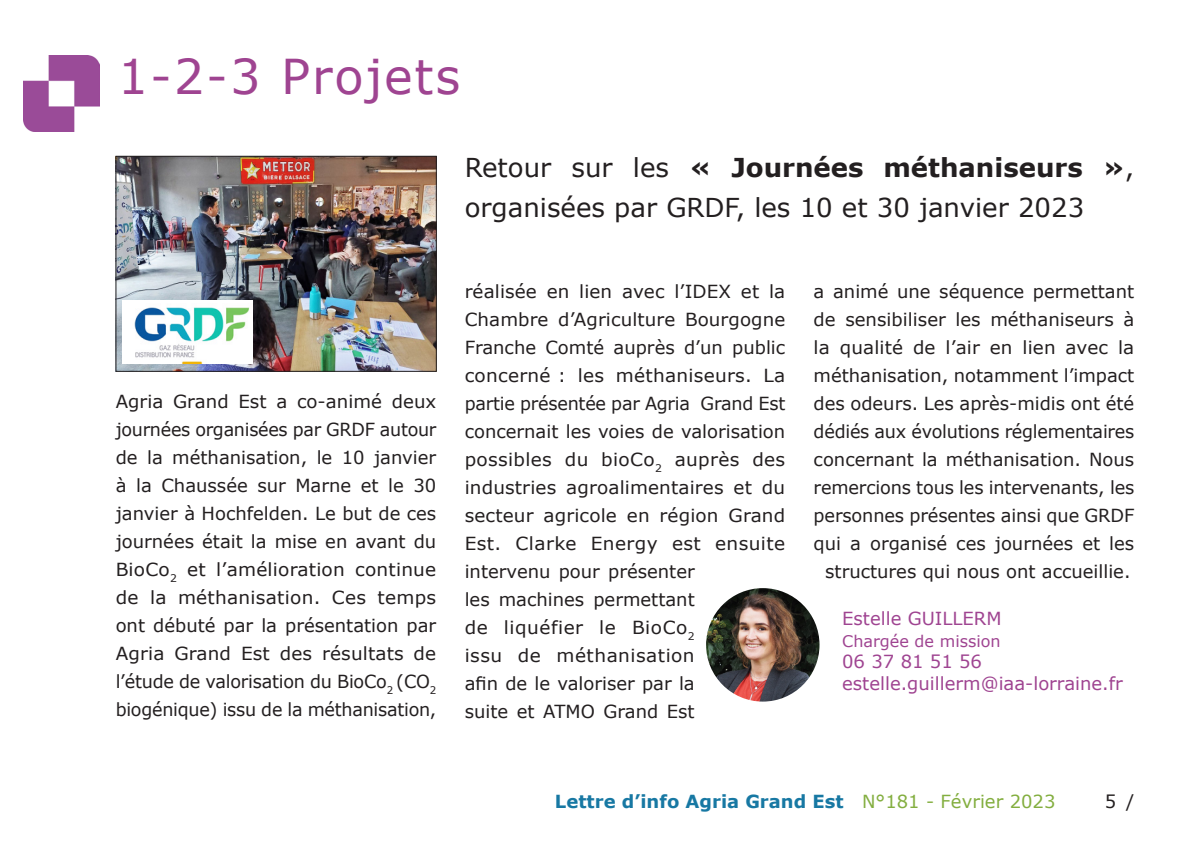
<style>
.page{position:relative;width:1191px;height:851px;background:#fff}
.page>*{position:absolute;margin:0;border:0;box-sizing:border-box;transform-origin:0 0}
.t1{font:48px "Verdana";letter-spacing:.04em;color:#9f4491}
.t2{font:26px/40px "Verdana";color:#231f20}
.Paragraphe_avec_moin{font:18px/28px "Verdana";color:#231f20;text-align:justify}
.t3{font:18px "Verdana";color:#9f4491}
.t4{font:700 18px "Verdana";color:#1778a3}
.t5{font:16px "Verdana";color:#9f4491}
.s1{font-weight:700}
.s2{font-weight:400;color:#83ae3f}
</style>
<div class="page">
<img style="left:23px;top:56px;width:76px;height:76px">
<img style="left:118px;top:158px;width:316px;height:211px">
<div style="left:116px;top:156px;width:320px;height:215px;border:1px solid #231f20"></div>
<img style="left:706px;top:588px;width:113px;height:113px;border-radius:57px">
<img style="left:123px;top:300px;width:129px;height:64px">
<p class="t1" style="left:118px;top:44px;width:344px">1-2-3 Projets</p>
<p class="Paragraphe_avec_moin" style="left:116px;top:387px;width:322px">Agria Grand Est a co-animé deux journées organisées par GRDF autour de la méthanisation, le 10 janvier à la Chaussée sur Marne et le 30 janvier à Hochfelden. Le but de ces journées était la mise en avant du BioCo<sub>2</sub> et l’amélioration continue de la méthanisation. Ces temps ont débuté par la présentation par Agria Grand Est des résultats de l’étude de valorisation du BioCo<sub>2</sub> (CO<sub>2 </sub>biogénique) issu de la méthanisation,</p>
<p class="t2" style="left:465px;top:147px;width:671px">Retour sur les <span class="s1">« Journées méthaniseurs »</span>, organisées par GRDF, les 10 et 30 janvier 2023</p>
<p class="Paragraphe_avec_moin" style="left:465px;top:277px;width:322px;text-align:left">réalisée en lien avec l’IDEX et la<br>Chambre d’Agriculture Bourgogne<br>Franche Comté auprès d’un public concerné : les méthaniseurs. La partie présentée par Agria Grand Est concernait les voies de valorisation possibles du bioCo<sub>2</sub> auprès des industries agroalimentaires et du secteur agricole en région Grand<br>Est. Clarke Energy est ensuite intervenu pour présenter<br>les machines permettant<br>de liquéfier le BioCo<sub>2<br></sub>issu de méthanisation<br>afin de le valoriser par la<br>suite et ATMO Grand Est</p>
<p class="Paragraphe_avec_moin" style="left:813px;top:277px;width:322px;text-align:center">a animé une séquence permettant de sensibiliser les méthaniseurs à la qualité de l’air en lien avec la méthanisation, notamment l’impact des odeurs. Les après-midis ont été dédiés aux évolutions réglementaires concernant la méthanisation. Nous remercions tous les intervenants, les personnes présentes ainsi que GRDF qui a organisé ces journées et les structures qui nous ont accueillie.</p>
<p class="t3" style="left:842px;top:606px;width:161px">Estelle GUILLERM</p>
<p class="t5" style="left:842px;top:629px;width:160px">Chargée de mission</p>
<p class="t3" style="left:842px;top:649px;width:141px">06 37 81 51 56</p>
<p class="t3" style="left:842px;top:670px;width:282px">estelle.guillerm@iaa-lorraine.fr</p>
<p class="t4" style="left:555px;top:788px;width:502px">Lettre d’info Agria Grand Est <span class="s2">N°181 - Février 2023</span></p>
<p class="Paragraphe_avec_moin" style="left:1104px;top:787px;width:31px">5 /</p>
</div>
